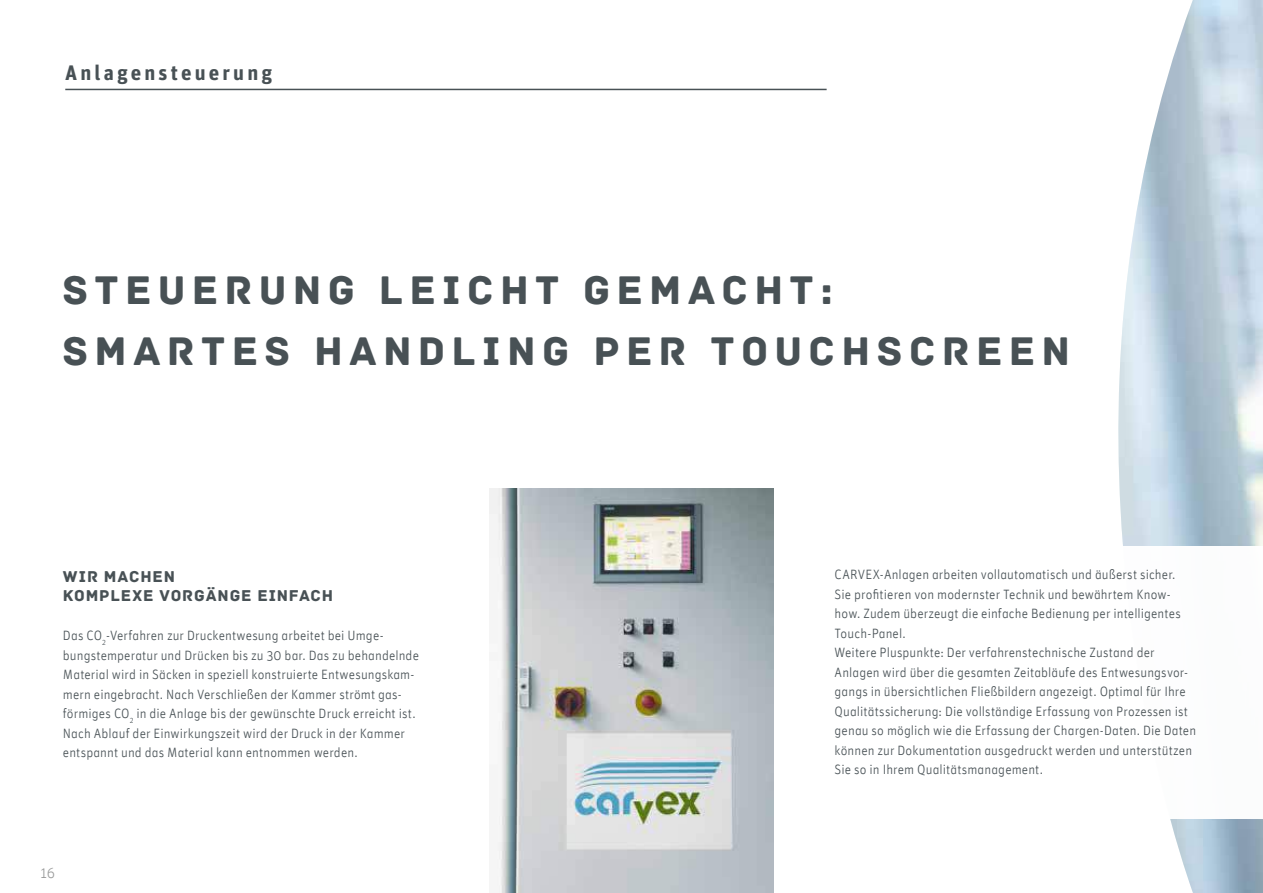
<style>
.page{position:relative;width:1263px;height:893px;background:#fff}
.page>*{position:absolute;margin:0;border:0;box-sizing:border-box;transform-origin:0 0}
.t1{font:42px/61.5px "Archive";letter-spacing:.15em;color:#485155}
.t2{font:700 21px "Unit OT";letter-spacing:.15em;color:#485155}
.t3{font:16.5px/19.5px "Archive";letter-spacing:.05em;color:#485155}
.t4{font:15px "Unit Light Alternate";color:#9a9b9b}
.t5{font:13.5px/19.5px "Unit Light Alternate";letter-spacing:.005em;color:#485155}
</style>
<div class="page">
<img style="left:1118px;top:0;width:145px;height:893px">
<hr style="left:65px;top:89px;width:762px;height:1px;background:#485155">
<div style="left:822px;top:546px;width:441px;height:272px;background:#fff"></div>
<img style="left:489px;top:488px;width:284px;height:405px">
<h2 class="t2" style="left:65px;top:59px;width:209px">Anlagensteuerung</h2>
<h1 class="t1" style="left:63px;top:260px;width:1008px">STEUERUNG LEICHT GEMACHT:<br>SMARTES HANDLING PER TOUCHSCREEN</h1>
<p class="t3" style="left:63px;top:567px;width:272px">WIR MACHEN<br>KOMPLEXE VORGÄNGE EINFACH</p>
<p class="t5" style="left:63px;top:626px;width:358px">Das CO<sub>2</sub>-Verfahren zur Druckentwesung arbeitet bei Umge&shy;bungstemperatur und Drücken bis zu 30 bar. Das zu behandelnde Material wird in Säcken in speziell konstruierte Entwesungskam&shy;mern eingebracht. Nach Verschließen der Kammer strömt gas&shy;förmiges CO<sub>2</sub> in die Anlage bis der gewünschte Druck erreicht ist.<br>Nach Ablauf der Einwirkungszeit wird der Druck in der Kammer entspannt und das Material kann entnommen werden.</p>
<p class="t4" style="left:41px;top:864px;width:16px">16</p>
<p class="t5" style="left:835px;top:564px;width:363px">CARVEX-Anlagen arbeiten vollautomatisch und äußerst sicher.<br>Sie profitieren von modernster Technik und bewährtem Know&shy;how. Zudem überzeugt die einfache Bedienung per intelligentes Touch-Panel.<br>Weitere Pluspunkte: Der verfahrenstechnische Zustand der Anlagen wird über die gesamten Zeitabläufe des Entwesungsvor&shy;gangs in übersichtlichen Fließbildern angezeigt. Optimal für Ihre Qualitätssicherung: Die vollständige Erfassung von Prozessen ist genau so möglich wie die Erfassung der Chargen-Daten. Die Daten können zur Dokumentation ausgedruckt werden und unterstützen Sie so in Ihrem Qualitätsmanagement.</p>
</div>
